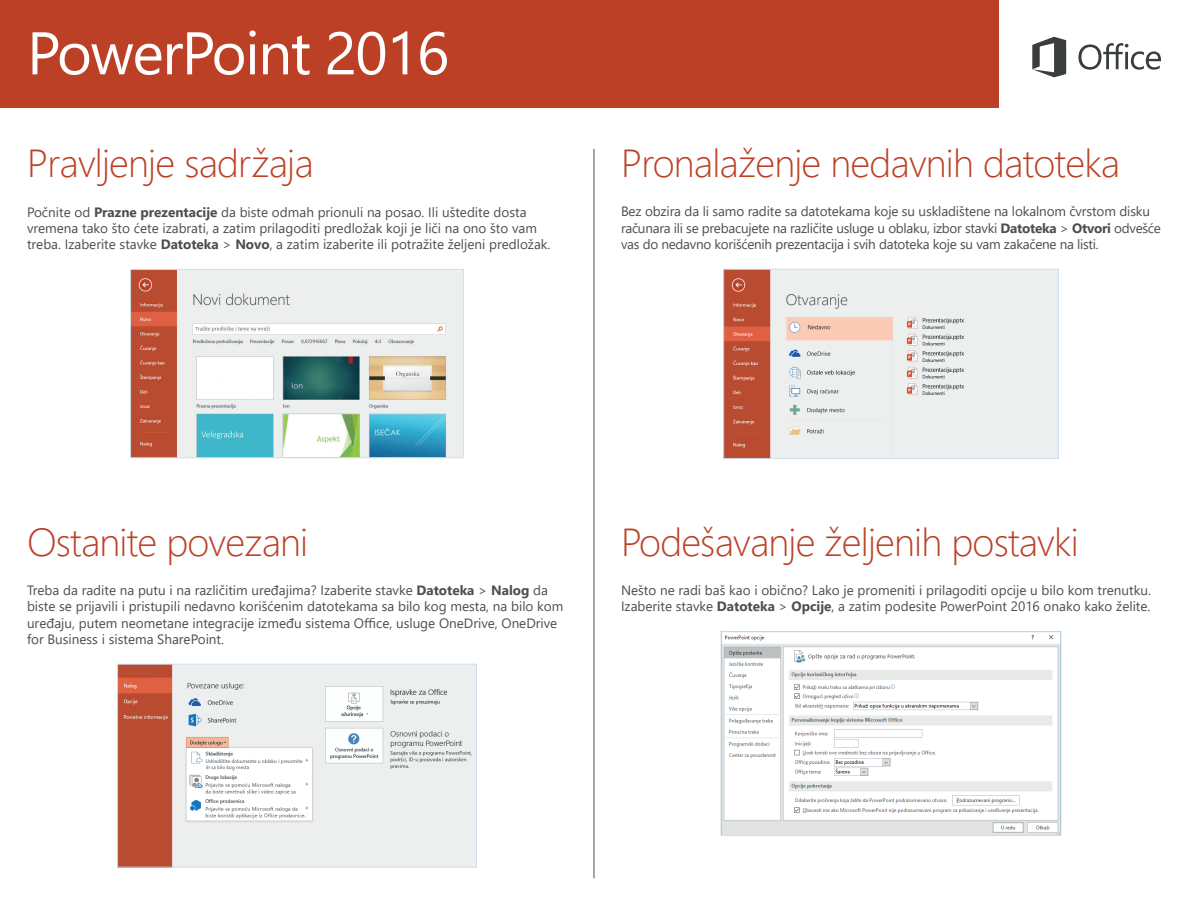
<style>
.page{position:relative;width:1188px;height:918px;background:#fff}
.page>*{position:absolute;margin:0;border:0;box-sizing:border-box;transform-origin:0 0}
.t1{font:60px "Segoe UI";letter-spacing:-.025em;color:#fff}
.t2{font:300 39px "Segoe UI";letter-spacing:-.02em;color:#bc4026}
.t3{font:13.5px/16.2px "Segoe UI";color:#4c4e4e}
.t4{font:13.5px/16.2px "Segoe UI";letter-spacing:-.02em;color:#4c4e4e}
.s1{font-weight:700}
</style>
<div class="page">
<div style="left:0;top:0;width:999px;height:108px;background:#bc4026"></div>
<svg style="left:1078px;top:43px;width:83px;height:27px"></svg>
<svg style="left:1032px;top:37px;width:34px;height:40px"></svg>
<img style="left:725px;top:271px;width:332px;height:186px">
<div style="left:723px;top:269px;width:336px;height:190px;border:1px solid #cfdff0"></div>
<hr style="left:594px;top:149px;width:1px;height:729px;background:#4c4e4e">
<img style="left:119px;top:666px;width:356px;height:200px">
<div style="left:117px;top:664px;width:360px;height:204px;border:1px solid #cfdff0"></div>
<img style="left:723px;top:635px;width:336px;height:199px">
<div style="left:721px;top:631px;width:340px;height:205px;border:1px solid #cfdff0"></div>
<img style="left:132px;top:271px;width:330px;height:185px">
<div style="left:130px;top:269px;width:334px;height:189px;border:1px solid #cfdff0"></div>
<h1 class="t1" style="left:27px;top:5px;width:424px">PowerPoint 2016</h1>
<h2 class="t2" style="left:27px;top:132px;width:288px">Pravljenje sadržaja</h2>
<p class="t3" style="left:27px;top:204px;width:525px">Počnite od <span class="s1">Prazne prezentacije</span> da biste odmah prionuli na posao. Ili uštedite dosta vremena tako što ćete izabrati, a zatim prilagoditi predložak koji je liči na ono što vam treba. Izaberite stavke <span class="s1">Datoteka</span> &gt; <span class="s1">Novo</span>, a zatim izaberite ili potražite željeni predložak.</p>
<h2 class="t2" style="left:621px;top:132px;width:501px">Pronalaženje nedavnih datoteka</h2>
<p class="t4" style="left:621px;top:203px;width:541px">Bez obzira da li samo radite sa datotekama koje su uskladištene na lokalnom čvrstom disku računara ili se prebacujete na različite usluge u oblaku, izbor stavki <span class="s1">Datoteka</span> &gt; <span class="s1">Otvori</span> odvešće vas do nedavno korišćenih prezentacija i svih datoteka koje su vam zakačene na listi.</p>
<h2 class="t2" style="left:27px;top:510px;width:283px">Ostanite povezani</h2>
<p class="t3" style="left:27px;top:582px;width:538px">Treba da radite na putu i na različitim uređajima? Izaberite stavke <span class="s1">Datoteka</span> &gt; <span class="s1">Nalog</span> da biste se prijavili i pristupili nedavno korišćenim datotekama sa bilo kog mesta, na bilo kom uređaju, putem neometane integracije između sistema Office, usluge OneDrive, OneDrive for Business i sistema SharePoint.</p>
<h2 class="t2" style="left:621px;top:510px;width:459px">Podešavanje željenih postavki</h2>
<p class="t3" style="left:621px;top:582px;width:532px">Nešto ne radi baš kao i obično? Lako je promeniti i prilagoditi opcije u bilo kom trenutku.<br>Izaberite stavke <span class="s1">Datoteka</span> &gt; <span class="s1">Opcije</span>, a zatim podesite PowerPoint 2016 onako kako želite.</p>
</div>
